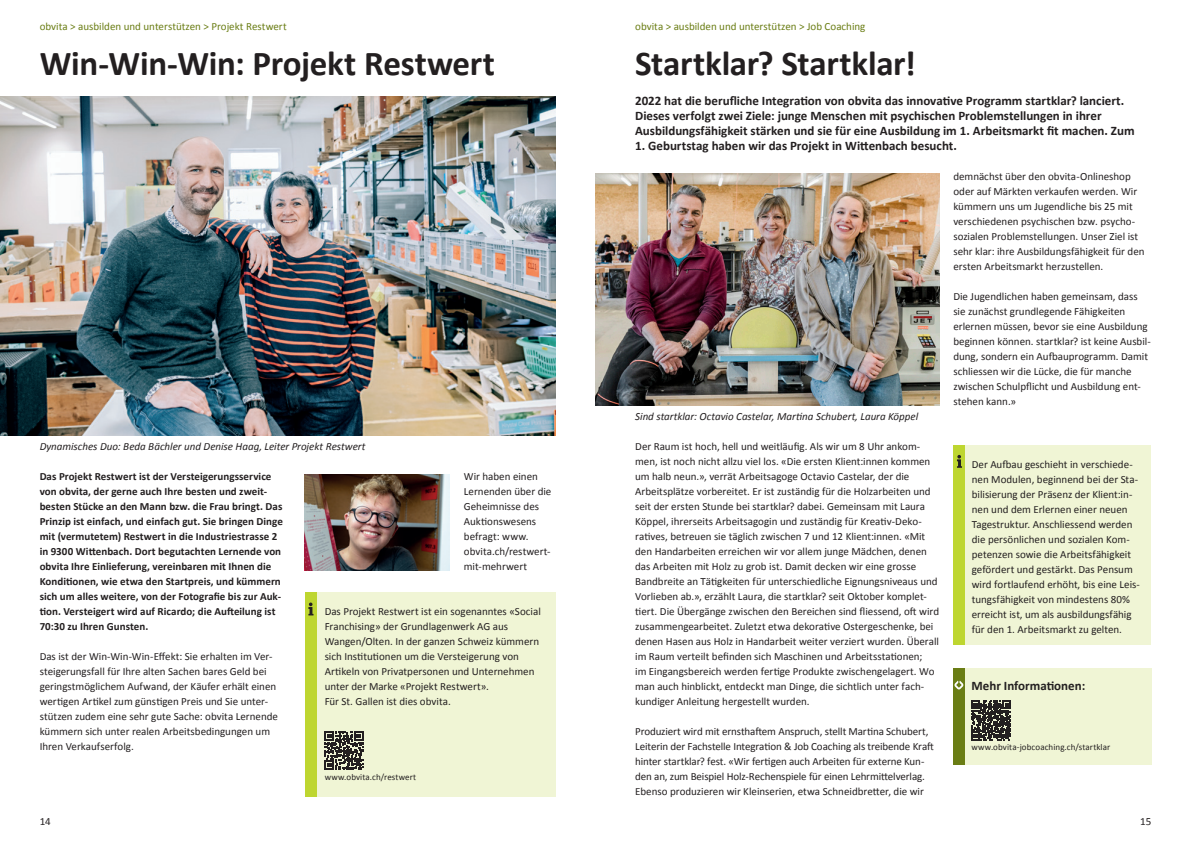
<style>
.page{position:relative;width:1191px;height:842px;background:#fff}
.page>*{position:absolute;margin:0;border:0;box-sizing:border-box;transform-origin:0 0}
.t1{font:700 35px "Calibri";letter-spacing:-.01em;color:#231f20}
.t2{font:700 13px/15px "Calibri";letter-spacing:-.005em;color:#231f20}
.t3{font:11px/15px "Calibri";letter-spacing:-.005em;color:#231f20}
.t4{font:700 11px/15px "Calibri";color:#231f20}
.t5{font:italic 11px "Calibri";letter-spacing:-.005em;color:#231f20}
.t6{font:11px "Calibri";color:#6a7d14}
.t7{font:9px "Calibri";letter-spacing:.01em;color:#231f20}
</style>
<div class="page">
<div style="left:312px;top:592px;width:244px;height:205px;background:#f0f5d5"></div>
<div style="left:305px;top:592px;width:11px;height:205px;background:#bed630"></div>
<svg style="left:308px;top:602px;width:5px;height:13px"></svg>
<img style="left:595px;top:174px;width:344px;height:231px">
<div style="left:953px;top:445px;width:198px;height:200px;background:#f0f5d5"></div>
<div style="left:953px;top:445px;width:11px;height:200px;background:#bed630"></div>
<svg style="left:957px;top:455px;width:5px;height:13px"></svg>
<div style="left:953px;top:668px;width:198px;height:97px;background:#f0f5d5"></div>
<div style="left:953px;top:668px;width:11px;height:97px;background:#6a7d14"></div>
<svg style="left:971px;top:700px;width:40px;height:40px"></svg>
<svg style="left:954px;top:681px;width:9px;height:8px"></svg>
<img style="left:0;top:96px;width:556px;height:339px">
<svg style="left:325px;top:731px;width:38px;height:39px"></svg>
<img style="left:305px;top:474px;width:145px;height:96px">
<p class="t6" style="left:40px;top:19px;width:249px">obvita &gt; ausbilden und unterstützen &gt; Projekt Restwert</p>
<p class="t6" style="left:635px;top:19px;width:232px">obvita &gt; ausbilden und unterstützen &gt; Job Coaching</p>
<h1 class="t1" style="left:40px;top:41px;width:457px">Win-Win-Win: Projekt Restwert</h1>
<h1 class="t1" style="left:635px;top:41px;width:282px">Startklar? Startklar!</h1>
<p class="t2" style="left:635px;top:93px;width:501px">2022 hat die berufliche Integration von obvita das innovative Programm startklar? lanciert.<br>Dieses verfolgt zwei Ziele: junge Menschen mit psychischen Problemstellungen in ihrer<br>Ausbildungsfähigkeit stärken und sie für eine Ausbildung im 1. Arbeitsmarkt fit machen. Zum</p>
<p class="t2" style="left:635px;top:138px;width:323px">1. Geburtstag haben wir das Projekt in Wittenbach besucht.</p>
<p class="t5" style="left:40px;top:439px;width:327px">Dynamisches Duo: Beda Bächler und Denise Haag, Leiter Projekt Restwert</p>
<p class="t4" style="left:40px;top:469px;width:245px">Das Projekt Restwert ist der Versteigerungsservice von obvita, der gerne auch Ihre besten und zweit&shy;besten Stücke an den Mann bzw. die Frau bringt. Das Prinzip ist einfach, und einfach gut. Sie bringen Dinge mit (vermutetem) Restwert in die Industriestrasse 2 in 9300 Wittenbach. Dort begutachten Lernende von obvita Ihre Einlieferung, vereinbaren mit Ihnen die Konditionen, wie etwa den Startpreis, und kümmern sich um alles weitere, von der Fotografie bis zur Auk&shy;tion. Versteigert wird auf Ricardo; die Aufteilung ist 70:30 zu Ihren Gunsten.</p>
<p class="t3" style="left:40px;top:649px;width:240px">Das ist der Win-Win-Win-Effekt: Sie erhalten im Ver&shy;steigerungsfall für Ihre alten Sachen bares Geld bei geringstmöglichem Aufwand, der Käufer erhält einen wertigen Artikel zum günstigen Preis und Sie unter&shy;stützen zudem eine sehr gute Sache: obvita Lernende kümmern sich unter realen Arbeitsbedingungen um Ihren Verkaufserfolg.</p>
<p class="t3" style="left:464px;top:469px;width:89px">Wir haben einen<br>Lernenden über die<br>Geheimnisse des<br>Auktionswesens befragt: www. obvita.ch/restwert&shy;mit-mehrwert</p>
<p class="t3" style="left:325px;top:604px;width:218px">Das Projekt Restwert ist ein sogenanntes «Social Franchising» der Grundlagenwerk AG aus Wangen/Olten. In der ganzen Schweiz kümmern sich Institutionen um die Versteigerung von Artikeln von Privatpersonen und Unternehmen unter der Marke «Projekt Restwert».<br>Für St. Gallen ist dies obvita.</p>
<p class="t7" style="left:325px;top:771px;width:93px">www.obvita.ch/restwert</p>
<p class="t5" style="left:635px;top:409px;width:284px">Sind startklar: Octavio Castelar, Martina Schubert, Laura Köppel</p>
<p class="t3" style="left:635px;top:439px;width:305px">Der Raum ist hoch, hell und weitläufig. Als wir um 8 Uhr ankom&shy;men, ist noch nicht allzu viel los. «Die ersten Klient:innen kommen um halb neun.», verrät Arbeitsagoge Octavio Castelar, der die Arbeitsplätze vorbereitet. Er ist zuständig für die Holzarbeiten und seit der ersten Stunde bei startklar? dabei. Gemeinsam mit Laura Köppel, ihrerseits Arbeitsagogin und zuständig für Kreativ-Deko&shy;ratives, betreuen sie täglich zwischen 7 und 12 Klient:innen. «Mit den Handarbeiten erreichen wir vor allem junge Mädchen, denen das Arbeiten mit Holz zu grob ist. Damit decken wir eine grosse Bandbreite an Tätigkeiten für unterschiedliche Eignungsniveaus und Vorlieben ab.», erzählt Laura, die startklar? seit Oktober komplet&shy;tiert. Die Übergänge zwischen den Bereichen sind fliessend, oft wird zusammengearbeitet. Zuletzt etwa dekorative Ostergeschenke, bei denen Hasen aus Holz in Handarbeit weiter verziert wurden. Überall im Raum verteilt befinden sich Maschinen und Arbeitsstationen;<br>im Eingangsbereich werden fertige Produkte zwischengelagert. Wo man auch hinblickt, entdeckt man Dinge, die sichtlich unter fach&shy;kundiger Anleitung hergestellt wurden.</p>
<p class="t3" style="left:635px;top:724px;width:300px">Produziert wird mit ernsthaftem Anspruch, stellt Martina Schubert, Leiterin der Fachstelle Integration &amp; Job Coaching als treibende Kraft hinter startklar? fest. «Wir fertigen auch Arbeiten für externe Kun&shy;den an, zum Beispiel Holz-Rechenspiele für einen Lehrmittelverlag.<br>Ebenso produzieren wir Kleinserien, etwa Schneidbretter, die wir</p>
<p class="t3" style="left:953px;top:169px;width:193px">demnächst über den obvita-Onlineshop oder auf Märkten verkaufen werden. Wir kümmern uns um Jugendliche bis 25 mit verschiedenen psychischen bzw. psycho&shy;sozialen Problemstellungen. Unser Ziel ist sehr klar: ihre Ausbildungsfähigkeit für den ersten Arbeitsmarkt herzustellen.</p>
<p class="t3" style="left:953px;top:289px;width:199px">Die Jugendlichen haben gemeinsam, dass sie zunächst grundlegende Fähigkeiten erlernen müssen, bevor sie eine Ausbildung beginnen können. startklar? ist keine Ausbil&shy;dung, sondern ein Aufbauprogramm. Damit schliessen wir die Lücke, die für manche zwischen Schulpflicht und Ausbildung ent&shy;stehen kann.»</p>
<p class="t3" style="left:971px;top:457px;width:170px">Der Aufbau geschieht in verschiede&shy;nen Modulen, beginnend bei der Sta&shy;bilisierung der Präsenz der Klient:in&shy;nen und dem Erlernen einer neuen Tagestruktur. Anschliessend werden die persönlichen und sozialen Kom&shy;petenzen sowie die Arbeitsfähigkeit gefördert und gestärkt. Das Pensum wird fortlaufend erhöht, bis eine Leis&shy;tungsfähigkeit von mindestens 80% erreicht ist, um als ausbildungsfähig für den 1. Arbeitsmarkt zu gelten.</p>
<p class="t2" style="left:971px;top:678px;width:115px">Mehr Informationen:</p>
<p class="t7" style="left:971px;top:741px;width:140px">www.obvita-jobcoaching.ch/startklar</p>
<p class="t3" style="left:40px;top:814px;width:13px">14</p>
<p class="t3" style="left:1140px;top:814px;width:13px">15</p>
</div>
